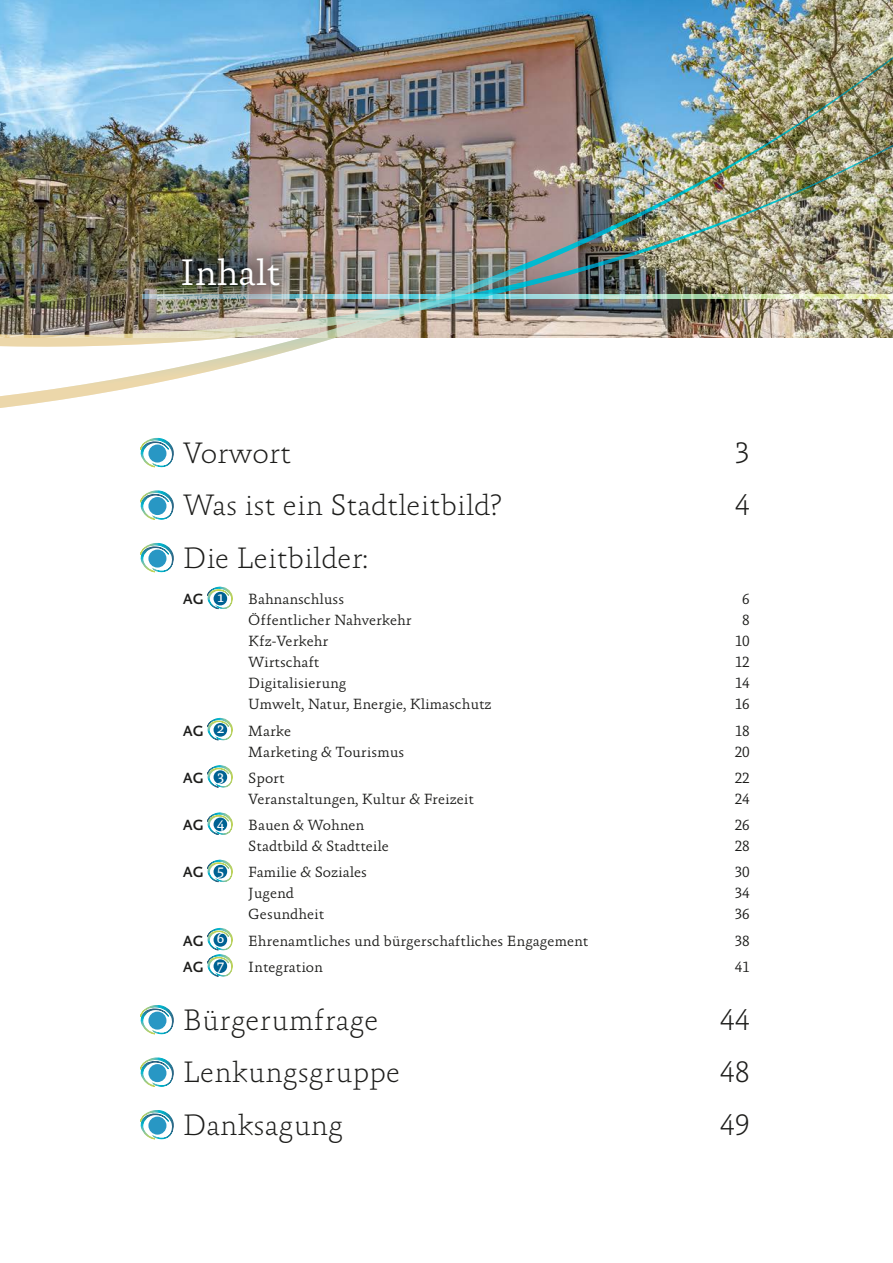
<style>
.page{position:relative;width:893px;height:1263px;background:#fff}
.page>*{position:absolute;margin:0;border:0;box-sizing:border-box;transform-origin:0 0}
.t1{font:300 37.5px "Absara TF";color:#fff}
.t2{font:100 30px "Absara TF";color:#1d1d1b}
.t3{font:300 15px "Absara TF";color:#1d1d1b}
.t4{font:500 15px "Absara Sans TF";letter-spacing:-.01em;color:#1d1d1b}
.s1{font-family:"Absara";font-weight:400;color:#fff}
</style>
<div class="page">
<svg style="left:140px;top:437px;width:34px;height:31px"></svg>
<div style="left:148px;top:444px;width:18px;height:18px;background:#2897c4;border-radius:50%"></div>
<svg style="left:140px;top:490px;width:34px;height:30px"></svg>
<div style="left:148px;top:497px;width:18px;height:18px;background:#2897c4;border-radius:50%"></div>
<svg style="left:140px;top:543px;width:34px;height:30px"></svg>
<div style="left:148px;top:549px;width:18px;height:18px;background:#2897c4;border-radius:50%"></div>
<svg style="left:207px;top:586px;width:26px;height:23px"></svg>
<div style="left:214px;top:592px;width:13px;height:13px;background:#006293;border-radius:50%"></div>
<svg style="left:207px;top:717px;width:26px;height:24px"></svg>
<div style="left:214px;top:723px;width:13px;height:14px;background:#006293;border-radius:50%"></div>
<svg style="left:207px;top:765px;width:26px;height:23px"></svg>
<div style="left:214px;top:770px;width:13px;height:14px;background:#006293;border-radius:50%"></div>
<svg style="left:207px;top:812px;width:26px;height:23px"></svg>
<div style="left:214px;top:817px;width:13px;height:14px;background:#006293;border-radius:50%"></div>
<svg style="left:207px;top:859px;width:26px;height:23px"></svg>
<div style="left:214px;top:865px;width:13px;height:13px;background:#006293;border-radius:50%"></div>
<svg style="left:207px;top:927px;width:26px;height:50px"></svg>
<div style="left:214px;top:959px;width:13px;height:14px;background:#006293;border-radius:50%"></div>
<svg style="left:140px;top:1005px;width:34px;height:30px"></svg>
<div style="left:148px;top:1011px;width:18px;height:18px;background:#2897c4;border-radius:50%"></div>
<svg style="left:140px;top:1057px;width:34px;height:30px"></svg>
<div style="left:148px;top:1064px;width:18px;height:18px;background:#2897c4;border-radius:50%"></div>
<svg style="left:140px;top:1110px;width:34px;height:30px"></svg>
<div style="left:148px;top:1116px;width:18px;height:18px;background:#2897c4;border-radius:50%"></div>
<img style="left:0;top:0;width:893px;height:408px">
<img style="left:0;top:46px;width:893px;height:315px">
<h1 class="t1" style="left:180px;top:251px;width:102px">Inhalt</h1>
<h2 class="t2" style="left:183px;top:435px;width:110px">Vorwort</h2>
<h2 class="t2" style="left:735px;top:435px;width:16px">3</h2>
<h2 class="t2" style="left:183px;top:488px;width:320px">Was ist ein Stadtleitbild?</h2>
<h2 class="t2" style="left:735px;top:488px;width:16px">4</h2>
<h2 class="t2" style="left:183px;top:540px;width:187px">Die Leitbilder:</h2>
<p class="t4" style="left:183px;top:592px;width:43px">AG <span class="s1">1</span></p>
<p class="t3" style="left:248px;top:591px;width:97px">Bahnanschluss</p>
<p class="t3" style="left:742px;top:591px;width:9px">6</p>
<p class="t3" style="left:248px;top:612px;width:165px">Öffentlicher Nahverkehr</p>
<p class="t3" style="left:742px;top:612px;width:9px">8</p>
<p class="t3" style="left:248px;top:633px;width:81px">Kfz-Verkehr</p>
<p class="t3" style="left:735px;top:633px;width:17px">10</p>
<p class="t3" style="left:248px;top:654px;width:73px">Wirtschaft</p>
<p class="t3" style="left:735px;top:654px;width:17px">12</p>
<p class="t3" style="left:248px;top:675px;width:100px">Digitalisierung</p>
<p class="t3" style="left:735px;top:675px;width:17px">14</p>
<p class="t3" style="left:248px;top:696px;width:245px">Umwelt, Natur, Energie, Klimaschutz</p>
<p class="t3" style="left:735px;top:696px;width:17px">16</p>
<p class="t4" style="left:183px;top:723px;width:43px">AG <span class="s1">2</span></p>
<p class="t3" style="left:248px;top:722px;width:44px">Marke</p>
<p class="t3" style="left:735px;top:722px;width:17px">18</p>
<p class="t3" style="left:248px;top:743px;width:157px">Marketing &amp; Tourismus</p>
<p class="t3" style="left:735px;top:743px;width:17px">20</p>
<p class="t4" style="left:183px;top:770px;width:43px">AG <span class="s1">3</span></p>
<p class="t3" style="left:248px;top:769px;width:38px">Sport</p>
<p class="t3" style="left:735px;top:769px;width:17px">22</p>
<p class="t3" style="left:248px;top:790px;width:227px">Veranstaltungen, Kultur &amp; Freizeit</p>
<p class="t3" style="left:735px;top:790px;width:17px">24</p>
<p class="t4" style="left:183px;top:817px;width:43px">AG <span class="s1">4</span></p>
<p class="t3" style="left:248px;top:816px;width:118px">Bauen &amp; Wohnen</p>
<p class="t3" style="left:735px;top:816px;width:17px">26</p>
<p class="t3" style="left:248px;top:837px;width:142px">Stadtbild &amp; Stadtteile</p>
<p class="t3" style="left:735px;top:837px;width:17px">28</p>
<p class="t4" style="left:183px;top:865px;width:43px">AG <span class="s1">5</span></p>
<p class="t3" style="left:248px;top:864px;width:120px">Familie &amp; Soziales</p>
<p class="t3" style="left:735px;top:864px;width:17px">30</p>
<p class="t3" style="left:248px;top:885px;width:47px">Jugend</p>
<p class="t3" style="left:735px;top:885px;width:17px">34</p>
<p class="t3" style="left:248px;top:906px;width:77px">Gesundheit</p>
<p class="t3" style="left:735px;top:906px;width:17px">36</p>
<p class="t4" style="left:183px;top:933px;width:43px">AG <sup>6</sup></p>
<p class="t3" style="left:248px;top:932px;width:342px">Ehrenamtliches und bürgerschaftliches Engagement</p>
<p class="t3" style="left:735px;top:932px;width:17px">38</p>
<p class="t4" style="left:183px;top:959px;width:43px">AG <span class="s1">7</span></p>
<p class="t3" style="left:248px;top:958px;width:76px">Integration</p>
<p class="t3" style="left:735px;top:958px;width:17px">41</p>
<h2 class="t2" style="left:183px;top:1002px;width:197px">Bürgerumfrage</h2>
<h2 class="t2" style="left:720px;top:1002px;width:31px">44</h2>
<h2 class="t2" style="left:183px;top:1055px;width:219px">Lenkungsgruppe</h2>
<h2 class="t2" style="left:720px;top:1055px;width:31px">48</h2>
<h2 class="t2" style="left:183px;top:1107px;width:162px">Danksagung</h2>
<h2 class="t2" style="left:720px;top:1107px;width:31px">49</h2>
</div>
